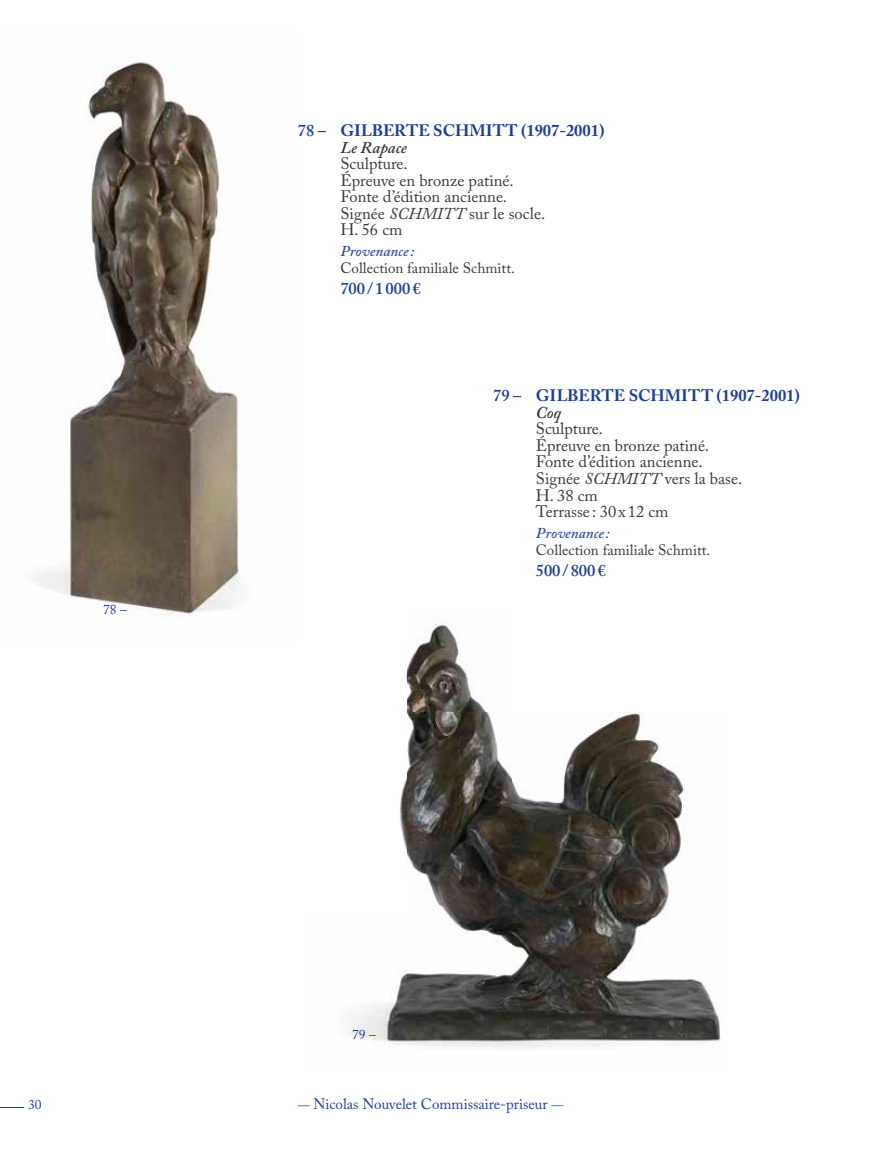
<style>
.page{position:relative;width:893px;height:1149px;background:#fff}
.page>*{position:absolute;margin:0;border:0;box-sizing:border-box;transform-origin:0 0}
.t1{font:16.5px/16.5px "Adobe Caslon Pro";color:#393938}
.t2{font:700 16.5px/16.5px "Adobe Caslon Pro";color:#1d4094}
.t3{font:600 16.5px "Adobe Caslon Pro";color:#1d4094}
.t4{font:15px "Adobe Caslon Pro";color:#393938}
.t5{font:15px "Adobe Caslon Pro";color:#1d4094}
.t6{font:italic 600 15px "Adobe Caslon Pro";color:#354f9f}
.t7{font:13.5px "Adobe Caslon Pro";color:#1d4094}
.s1{font-weight:600}
.s2{font-weight:600;font-style:italic;color:#393938}
.s3{font-style:italic}
.s4{font-size:12px}
</style>
<div class="page">
<img style="left:349px;top:624px;width:372px;height:424px">
<img style="left:34px;top:62px;width:206px;height:554px">
<p class="t2" style="left:340px;top:122px;width:266px;text-indent:-43px"><span class="s1">78 –</span> GILBERTE SCHMITT (1907-2001)<br><span class="s2">Le Rapace</span></p>
<p class="t1" style="left:340px;top:155px;width:206px">Sculpture.<br>Épreuve en bronze patiné.<br>Fonte d’édition ancienne.<br>Signée <span class="s3">SCHMITT</span> sur le socle.<br>H. 56 cm</p>
<p class="t6" style="left:340px;top:242px;width:75px">Provenance :</p>
<p class="t4" style="left:340px;top:259px;width:176px">Collection familiale Schmitt.</p>
<p class="t3" style="left:340px;top:278px;width:82px">700 / 1 000 €</p>
<p class="t7" style="left:103px;top:601px;width:25px">78 –</p>
<p class="t2" style="left:536px;top:387px;width:266px;text-indent:-43px"><span class="s1">79 –</span> GILBERTE SCHMITT (1907-2001)<br><span class="s2">Coq</span></p>
<p class="t1" style="left:536px;top:420px;width:208px">Sculpture.<br>Épreuve en bronze patiné.<br>Fonte d’édition ancienne.<br>Signée <span class="s3">SCHMITT</span> vers la base.<br>H. 38 cm<br>Terrasse : 30 x 12 cm</p>
<p class="t6" style="left:536px;top:524px;width:75px">Provenance :</p>
<p class="t4" style="left:536px;top:540px;width:176px">Collection familiale Schmitt.</p>
<p class="t3" style="left:536px;top:560px;width:71px">500 / 800 €</p>
<p class="t7" style="left:352px;top:1026px;width:25px">79 –</p>
<p class="t7" style="left:28px;top:1095px;width:15px">30</p>
<p class="t5" style="left:298px;top:1094px;width:267px"><span class="s4">—</span> Nicolas Nouvelet Commissaire-priseur <span class="s4">—</span></p>
</div>
